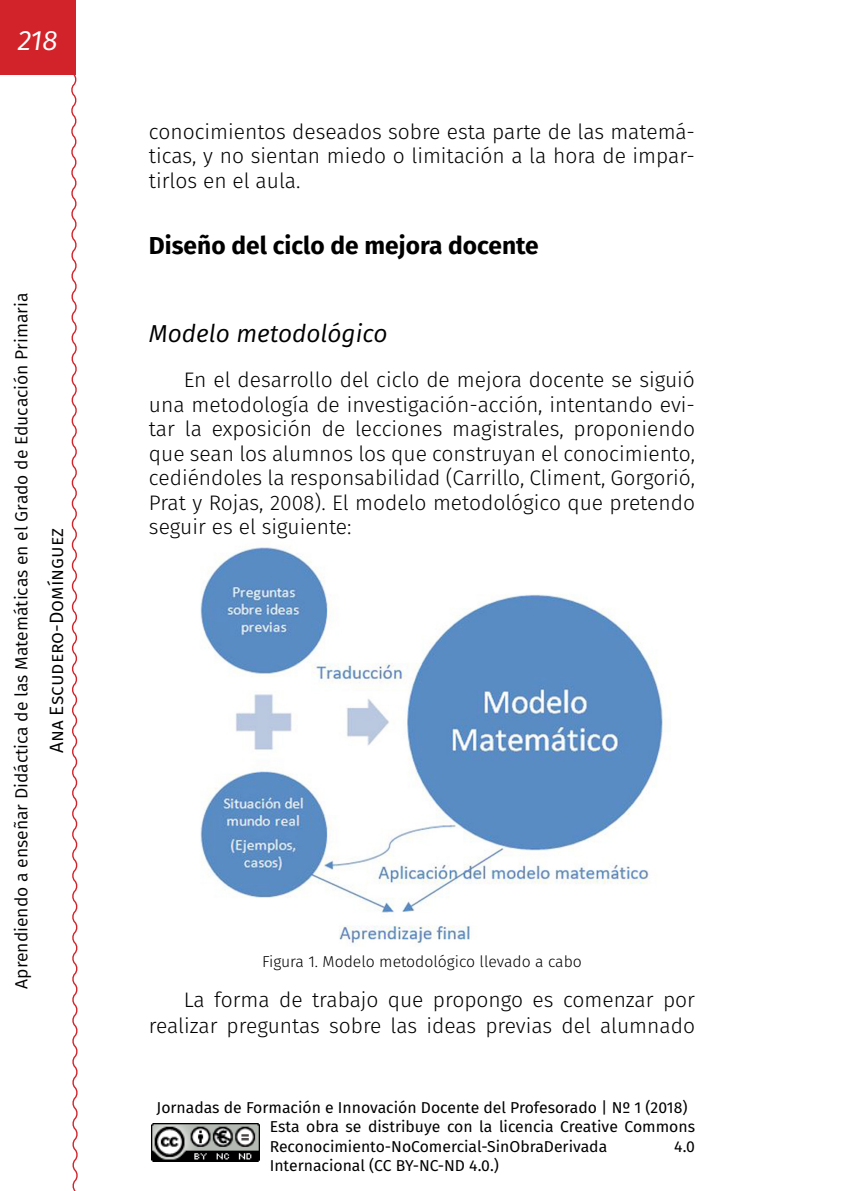
<style>
.page{position:relative;width:844px;height:1191px;background:#fff}
.page>*{position:absolute;margin:0;border:0;box-sizing:border-box;transform-origin:0 0}
.t1{font:italic 28px "Fira Sans";color:#fff}
._40_Enunciado_01{font:700 24.5px "Fira Sans";color:#000}
._41_Enunciado_02{font:italic 24.5px "Fira Sans";color:#000}
._00_texto_normal{font:300 21px/24.5px "Fira Sans";color:#000;text-align:justify}
.t2{font:19.25px "Fira Sans";color:#000}
.t3{font:17.5px "Fira Sans";color:#000}
.t4{font:15.75px/19.2px "Fira Sans";color:#000}
._95_Pies_de_fotos_ce{font:300 15.75px "Fira Sans";color:#000}
</style>
<div class="page">
<div style="left:0;top:0;width:75px;height:74px;background:#d2232a"></div>
<svg style="left:69px;top:72px;width:9px;height:1119px"></svg>
<img style="left:151px;top:1123px;width:109px;height:38px">
<img style="left:200px;top:546px;width:465px;height:398px">
<h1 class="t1" style="left:18px;top:20px;width:41px">218</h1>
<p class="t3" style="left:8px;top:988px;width:697px;rotate:-90deg">Aprendiendo a enseñar Didáctica de las Matemáticas en el Grado de Educación Primaria</p>
<p class="t2" style="left:42px;top:753px;width:227px;rotate:-90deg">Ana Escudero-Domínguez</p>
<p class="_00_texto_normal" style="left:149px;top:119px;width:547px">conocimientos deseados sobre esta parte de las matemá&shy;ticas, y no sientan miedo o limitación a la hora de impar&shy;tirlos en el aula.</p>
<p class="_40_Enunciado_01" style="left:149px;top:225px;width:391px">Diseño del ciclo de mejora docente</p>
<p class="_41_Enunciado_02" style="left:149px;top:315px;width:240px">Modelo metodológico</p>
<p class="_00_texto_normal" style="left:149px;top:368px;width:547px;text-indent:35px">En el desarrollo del ciclo de mejora docente se siguió una metodología de investigación-acción, intentando evi&shy;tar la exposición de lecciones magistrales, proponiendo que sean los alumnos los que construyan el conocimiento, cediéndoles la responsabilidad (Carrillo, Climent, Gorgorió, Prat y Rojas, 2008). El modelo metodológico que pretendo seguir es el siguiente:</p>
<p class="_95_Pies_de_fotos_ce" style="left:262px;top:950px;width:321px">Figura 1. Modelo metodológico llevado a cabo</p>
<p class="_00_texto_normal" style="left:149px;top:986px;width:547px;line-height:26.2px;text-align:right">La forma de trabajo que propongo es comenzar por realizar preguntas sobre las ideas previas del alumnado</p>
<p class="t4" style="left:270px;top:1097px;width:426px;text-indent:-113px">Jornadas de Formación e Innovación Docente del Profesorado | Nº 1 (2018)<br>Esta obra se distribuye con la licencia Creative Commons<br>Reconocimiento-NoComercial-SinObraDerivada</p>
<p class="t4" style="left:674px;top:1136px;width:22px">4.0</p>
<p class="t4" style="left:270px;top:1155px;width:231px">Internacional (CC BY-NC-ND 4.0.)</p>
</div>
